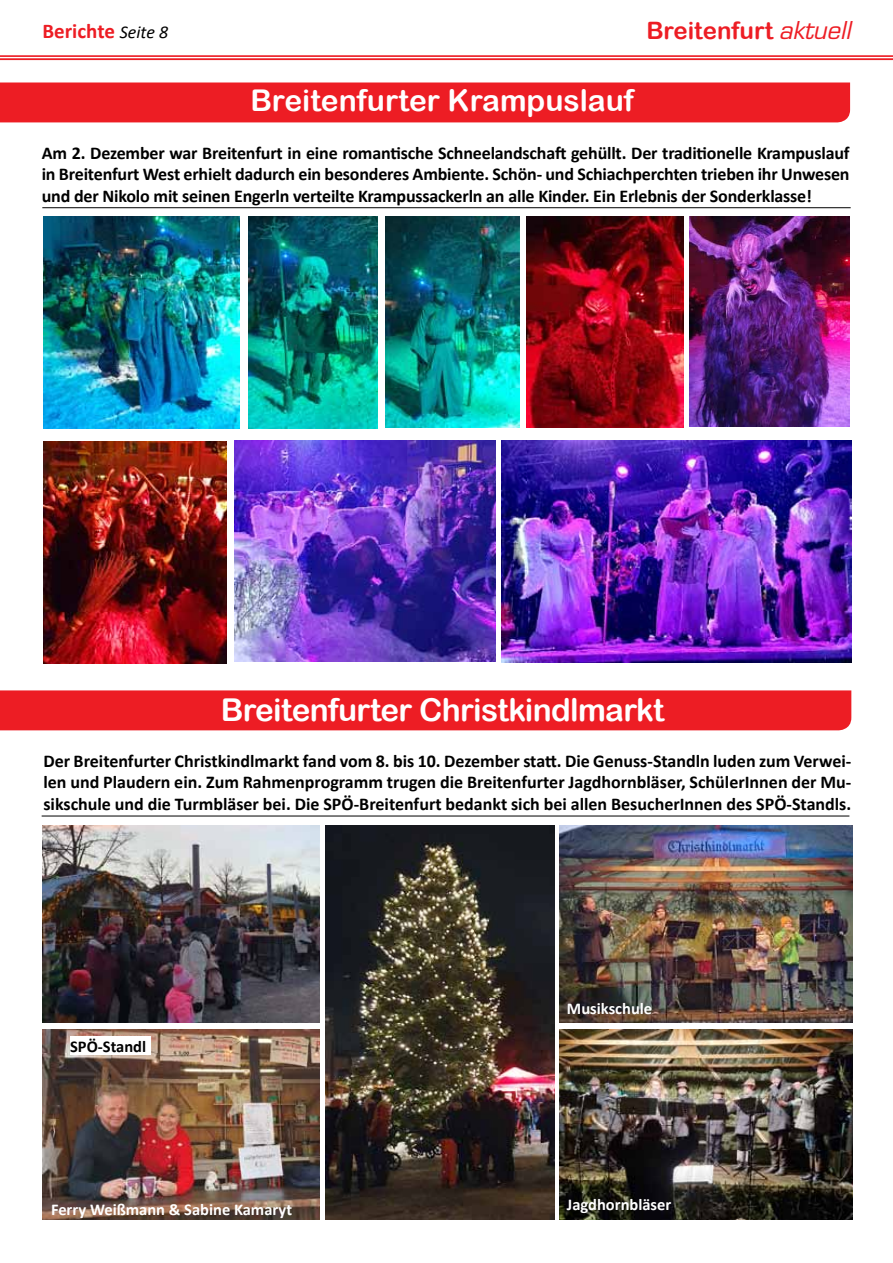
<style>
.page{position:relative;width:893px;height:1263px;background:#fff}
.page>*{position:absolute;margin:0;border:0;box-sizing:border-box;transform-origin:0 0}
.t1{font:31.5px "Arial Rounded MT Bold";letter-spacing:-.02em;color:#fff}
.t2{font:30px "Arial Rounded MT Bold";color:#fff}
.t3{font:24px "Arial Rounded MT Bold";color:#ed1d24}
.t4{font:700 21px "Calibri";color:#ed1d24}
.t5{font:700 18px/21.6px "Calibri";letter-spacing:-.01em;color:#000;text-align:justify}
.t6{font:700 16.5px "Calibri";color:#fff}
.t7{font:700 16.5px "Calibri";color:#000}
.s1{font-weight:400;font-style:italic;font-size:18px;color:#000}
.s2{font-family:"Eurostile LT Std";font-style:italic}
</style>
<div class="page">
<hr style="left:0;top:55px;width:893px;height:2px;background:#ed1d24">
<hr style="left:0;top:58px;width:893px;height:2px;background:#ed1d24">
<div style="left:0;top:690px;width:851px;height:40px;background:#ed1d24"></div>
<hr style="left:42px;top:816px;width:807px;height:1px;background:#000">
<div style="left:0;top:82px;width:850px;height:40px;background:#ed1d24"></div>
<hr style="left:42px;top:207px;width:809px;height:1px;background:#000">
<img style="left:43px;top:825px;width:276px;height:198px">
<img style="left:43px;top:1029px;width:276px;height:191px">
<img style="left:325px;top:825px;width:229px;height:395px">
<img style="left:560px;top:1029px;width:292px;height:191px">
<img style="left:559px;top:825px;width:293px;height:198px">
<div style="left:70px;top:1036px;width:81px;height:18px;background:#fff"></div>
<img style="left:43px;top:217px;width:197px;height:211px">
<img style="left:248px;top:217px;width:129px;height:211px">
<img style="left:386px;top:217px;width:133px;height:210px">
<img style="left:43px;top:441px;width:183px;height:222px">
<img style="left:526px;top:217px;width:158px;height:210px">
<img style="left:690px;top:217px;width:159px;height:210px">
<img style="left:502px;top:440px;width:349px;height:222px">
<img style="left:234px;top:441px;width:261px;height:220px">
<p class="t4" style="left:43px;top:16px;width:127px">Berichte <span class="s1">Seite 8</span></p>
<h3 class="t3" style="left:646px;top:16px;width:206px">Breitenfurt <span class="s2">aktuell</span></h3>
<h2 class="t2" style="left:250px;top:83px;width:385px">Breitenfurter Krampuslauf</h2>
<h1 class="t1" style="left:280px;top:84px;width:53px">Xxx</h1>
<p class="t5" style="left:42px;top:142px;width:809px">Am 2. Dezember war Breitenfurt in eine romantische Schneelandschaft gehüllt. Der traditionelle Krampuslauf in Breitenfurt West erhielt dadurch ein besonderes Ambiente. Schön- und Schiachperchten trieben ihr Unwesen und der Nikolo mit seinen Engerln verteilte Krampussackerln an alle Kinder. Ein Erlebnis der Sonderklasse!</p>
<h1 class="t1" style="left:419px;top:691px;width:247px">Christkindlmarkt</h1>
<p class="t5" style="left:43px;top:750px;width:809px">Der Breitenfurter Christkindlmarkt fand vom 8. bis 10. Dezember statt. Die Genuss-Standln luden zum Verwei&shy;len und Plaudern ein. Zum Rahmenprogramm trugen die Breitenfurter Jagdhornbläser, SchülerInnen der Mu&shy;sikschule und die Turmbläser bei. Die SPÖ-Breitenfurt bedankt sich bei allen BesucherInnen des SPÖ-Standls.</p>
<h1 class="t1" style="left:221px;top:691px;width:249px">Breitenfurter Xxx</h1>
<p class="t7" style="left:70px;top:1034px;width:78px">SPÖ-Standl</p>
<p class="t6" style="left:51px;top:1198px;width:243px">Ferry Weißmann &amp; Sabine Kamaryt</p>
<p class="t6" style="left:567px;top:997px;width:87px">Musikschule</p>
<p class="t6" style="left:567px;top:1193px;width:106px">Jagdhornbläser</p>
</div>
